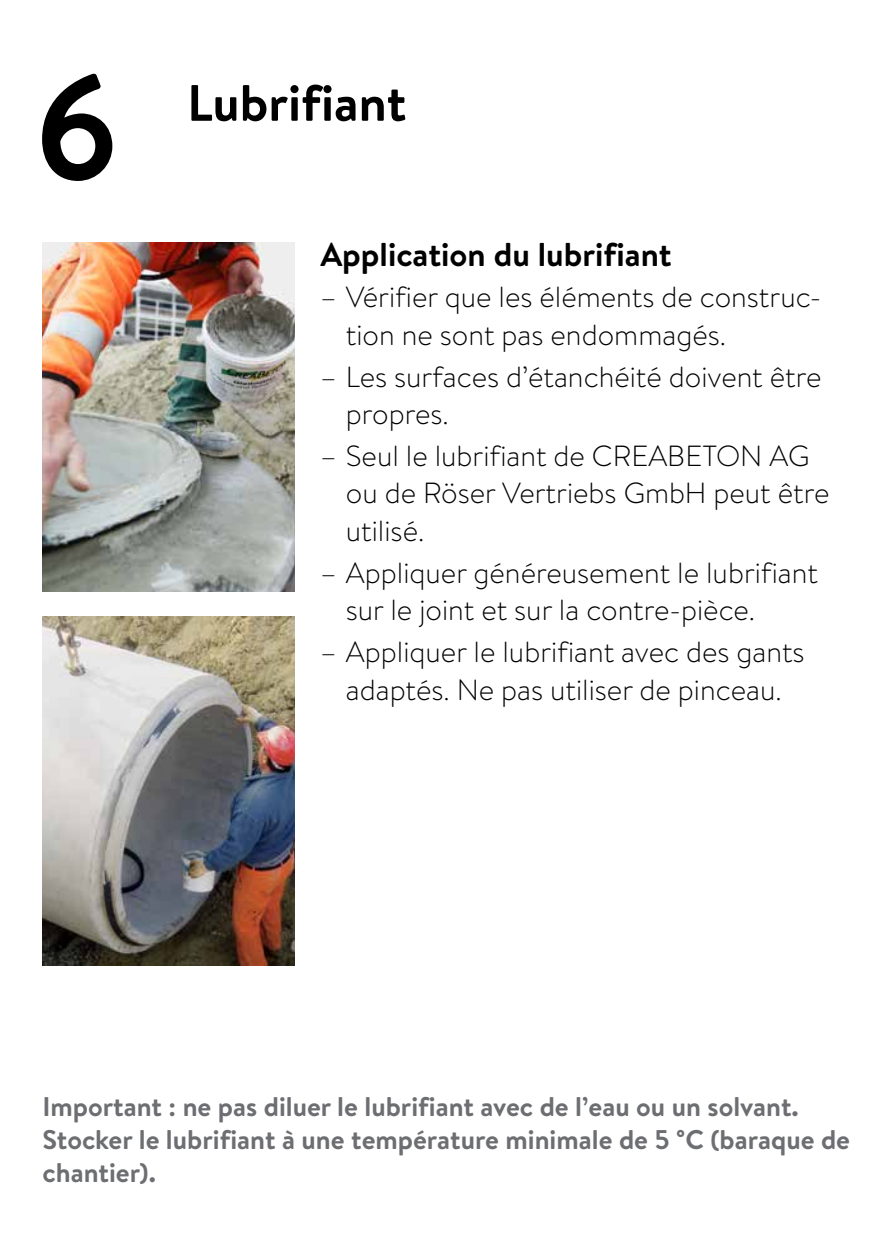
<style>
.page{position:relative;width:893px;height:1259px;background:#fff}
.page>*{position:absolute;margin:0;border:0;box-sizing:border-box;transform-origin:0 0}
.t1{font:700 147px "Brandon Text";color:#000}
.t2{font:700 51px "Brandon Text";color:#000}
.t3{font:700 33px "Brandon Text";color:#000}
.t4{font:300 29.1px/37.5px "Brandon Text";color:#000}
.t5{font:700 27px/33px "Brandon Text";color:#6d6e71}
</style>
<div class="page">
<img style="left:43px;top:242px;width:252px;height:349px">
<img style="left:43px;top:617px;width:252px;height:348px">
<h1 class="t1" style="left:34px;top:26px;width:87px">6</h1>
<h2 class="t2" style="left:187px;top:68px;width:221px">Lubrifiant</h2>
<p class="t3" style="left:320px;top:231px;width:353px">Application du lubrifiant</p>
<p class="t4" style="left:346px;top:278px;width:477px;text-indent:-26px">– Vérifier que les éléments de construc&shy;tion ne sont pas endommagés.</p>
<p class="t4" style="left:346px;top:357px;width:477px;text-indent:-26px">– Les surfaces d’étanchéité doivent être propres.</p>
<p class="t4" style="left:346px;top:437px;width:485px;text-indent:-26px">– Seul le lubrifiant de CREABETON AG ou de Röser Vertriebs GmbH peut être utilisé.</p>
<p class="t4" style="left:346px;top:553px;width:474px;text-indent:-26px">– Appliquer généreusement le lubrifiant sur le joint et sur la contre-pièce.</p>
<p class="t4" style="left:320px;top:633px;width:486px;text-align:center">– Appliquer le lubrifiant avec des gants adaptés. Ne pas utiliser de pinceau.</p>
<p class="t5" style="left:43px;top:1090px;width:809px">Important : ne pas diluer le lubrifiant avec de l’eau ou un solvant.<br>Stocker le lubrifiant à une température minimale de 5 °C (baraque de chantier).</p>
</div>
